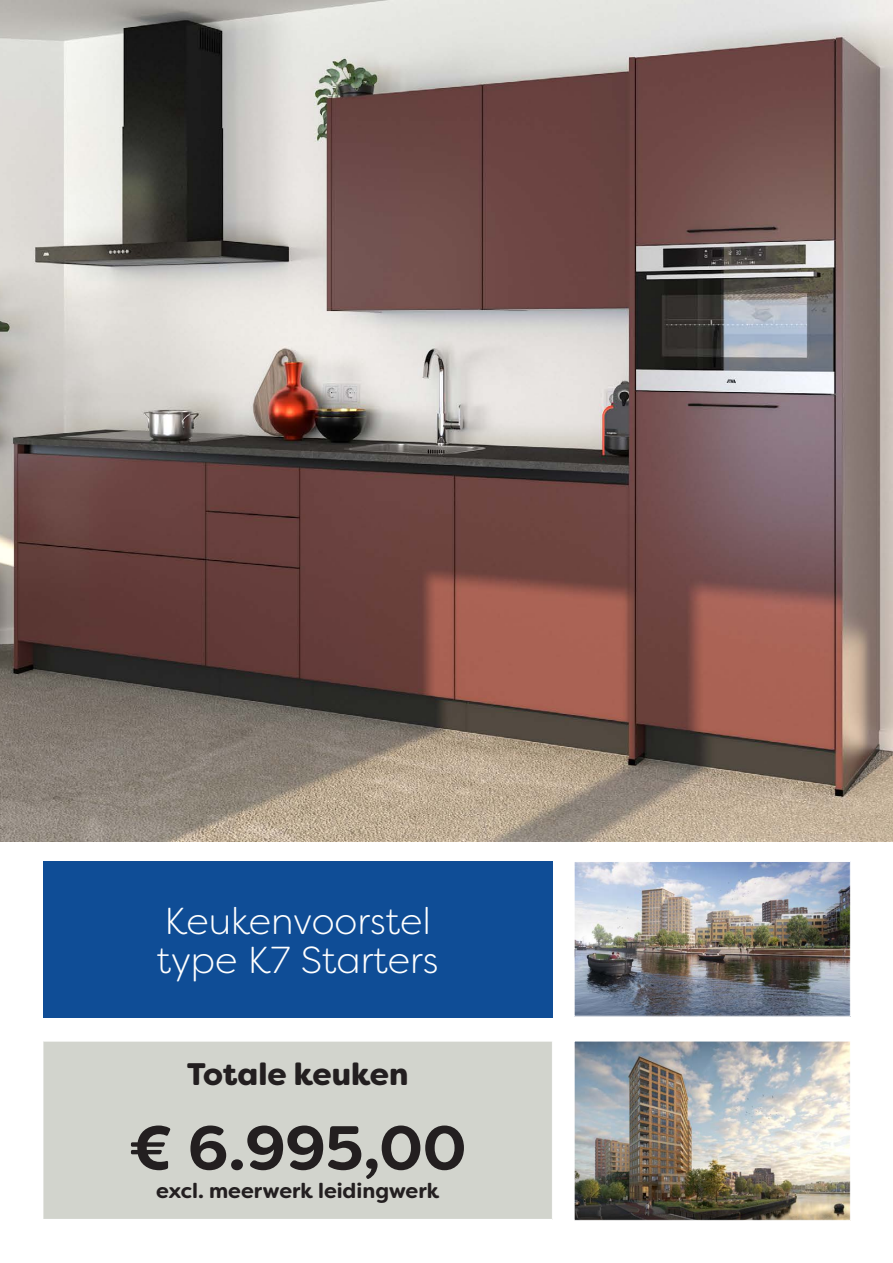
<style>
.page{position:relative;width:893px;height:1263px;background:#fff}
.page>*{position:absolute;margin:0;border:0;box-sizing:border-box;transform-origin:0 0}
.t1{font:700 61.95px "Filson Soft";color:#231f20}
.platte_tekst{font:300 37.5px "Filson Soft";color:#fff}
.platte_tekst-2{font:900 31.2px "Filson Soft";color:#231f20}
.t2{font:700 21px "Filson Soft";letter-spacing:-.005em;color:#231f20}
</style>
<div class="page">
<img style="left:0;top:0;width:893px;height:842px">
<div style="left:43px;top:861px;width:509px;height:158px;background:#0f4d96"></div>
<div style="left:43px;top:1041px;width:509px;height:179px;background:#d2d4cd"></div>
<hr style="left:43px;top:1041px;width:1px;height:178px;background:#fff">
<hr style="left:43px;top:1018px;width:510px;height:1px;background:#fff">
<hr style="left:43px;top:1219px;width:510px;height:1px;background:#fff">
<img style="left:576px;top:863px;width:272px;height:151px">
<div style="left:574px;top:861px;width:276px;height:155px;border:1px solid #fff"></div>
<img style="left:576px;top:1043px;width:272px;height:175px">
<div style="left:574px;top:1041px;width:276px;height:179px;border:1px solid #fff"></div>
<p class="platte_tekst" style="left:164px;top:898px;width:268px">Keukenvoorstel</p>
<p class="platte_tekst" style="left:157px;top:937px;width:283px">type K7 Starters</p>
<p class="platte_tekst-2" style="left:187px;top:1054px;width:223px">Totale keuken</p>
<p class="t1" style="left:129px;top:1108px;width:339px">€ 6.995,00</p>
<p class="t2" style="left:156px;top:1177px;width:285px">excl. meerwerk leidingwerk</p>
</div>
